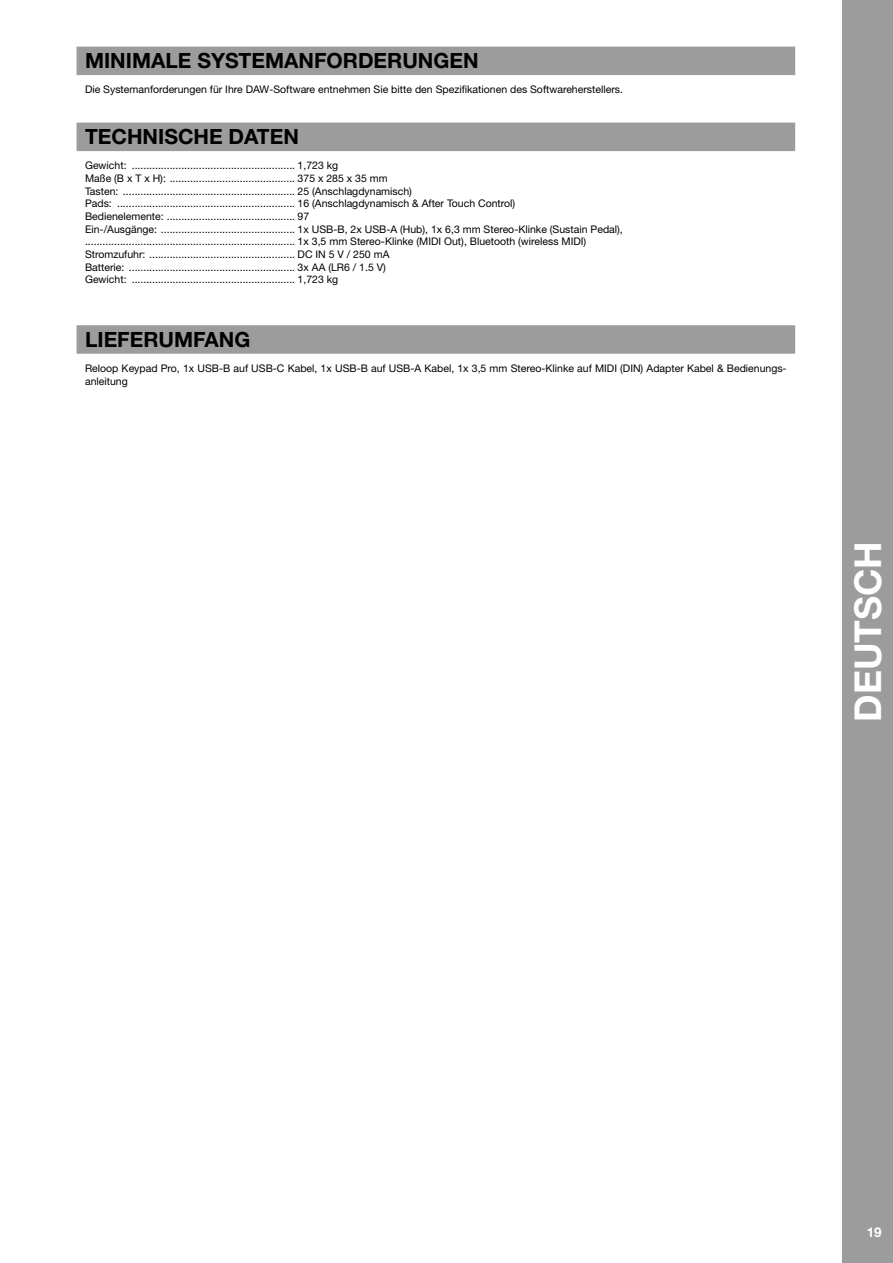
<style>
.page{position:relative;width:893px;height:1263px;background:#fff}
.page>*{position:absolute;margin:0;border:0;box-sizing:border-box;transform-origin:0 0}
.t1{font:700 37.2px "Helvetica Neue LT Std";color:#fff}
.HEADLINE_BALKEN{font:700 21px "Helvetica Neue LT Std";color:#000}
.t2{font:700 13.5px "Helvetica Neue LT Std";color:#fff}
.FLIESSTEXT{font:10.5px/12.6px "Helvetica Neue LT Std";color:#000}
.Inhalt{font:10.5px "Helvetica Neue LT Std";color:#000}
</style>
<div class="page">
<div style="left:842px;top:0;width:51px;height:1263px;background:#9c9c9c"></div>
<div style="left:77px;top:47px;width:718px;height:28px;background:#9c9c9c"></div>
<div style="left:77px;top:123px;width:718px;height:28px;background:#9c9c9c"></div>
<div style="left:77px;top:325px;width:718px;height:29px;background:#9c9c9c"></div>
<p class="HEADLINE_BALKEN" style="left:85px;top:47px;width:395px">MINIMALE SYSTEMANFORDERUNGEN</p>
<p class="Inhalt" style="left:85px;top:83px;width:540px">Die Systemanforderungen für Ihre DAW-Software entnehmen Sie bitte den Spezifikationen des Softwareherstellers.</p>
<p class="HEADLINE_BALKEN" style="left:85px;top:123px;width:215px">TECHNISCHE DATEN</p>
<p class="FLIESSTEXT" style="left:85px;top:159px;width:255px">Gewicht: ........................................................ 1,723 kg</p>
<p class="FLIESSTEXT" style="left:85px;top:172px;width:304px">Maße (B x T x H): ........................................... 375 x 285 x 35 mm</p>
<p class="FLIESSTEXT" style="left:85px;top:184px;width:328px">Tasten: ........................................................... 25 (Anschlagdynamisch)</p>
<p class="FLIESSTEXT" style="left:85px;top:197px;width:432px">Pads: ............................................................. 16 (Anschlagdynamisch &amp; After Touch Control)</p>
<p class="FLIESSTEXT" style="left:85px;top:210px;width:226px">Bedienelemente: ............................................ 97</p>
<p class="FLIESSTEXT" style="left:85px;top:222px;width:539px">Ein-/Ausgänge: .............................................. 1x USB-B, 2x USB-A (Hub), 1x 6,3 mm Stereo-Klinke (Sustain Pedal),</p>
<p class="FLIESSTEXT" style="left:85px;top:235px;width:503px">........................................................................ 1x 3,5 mm Stereo-Klinke (MIDI Out), Bluetooth (wireless MIDI)</p>
<p class="FLIESSTEXT" style="left:85px;top:248px;width:306px">Stromzufuhr: .................................................. DC IN 5 V / 250 mA</p>
<p class="FLIESSTEXT" style="left:85px;top:260px;width:302px">Batterie: ......................................................... 3x AA (LR6 / 1.5 V)</p>
<p class="FLIESSTEXT" style="left:85px;top:273px;width:255px">Gewicht: ........................................................ 1,723 kg</p>
<p class="HEADLINE_BALKEN" style="left:85px;top:326px;width:167px">LIEFERUMFANG</p>
<p class="FLIESSTEXT" style="left:85px;top:362px;width:703px">Reloop Keypad Pro, 1x USB-B auf USB-C Kabel, 1x USB-B auf USB-A Kabel, 1x 3,5 mm Stereo-Klinke auf MIDI (DIN) Adapter Kabel &amp; Bedienungs&shy;anleitung</p>
<h1 class="t1" style="left:845px;top:722px;width:182px;rotate:-90deg">DEUTSCH</h1>
<p class="t2" style="left:867px;top:1223px;width:17px">19</p>
</div>
